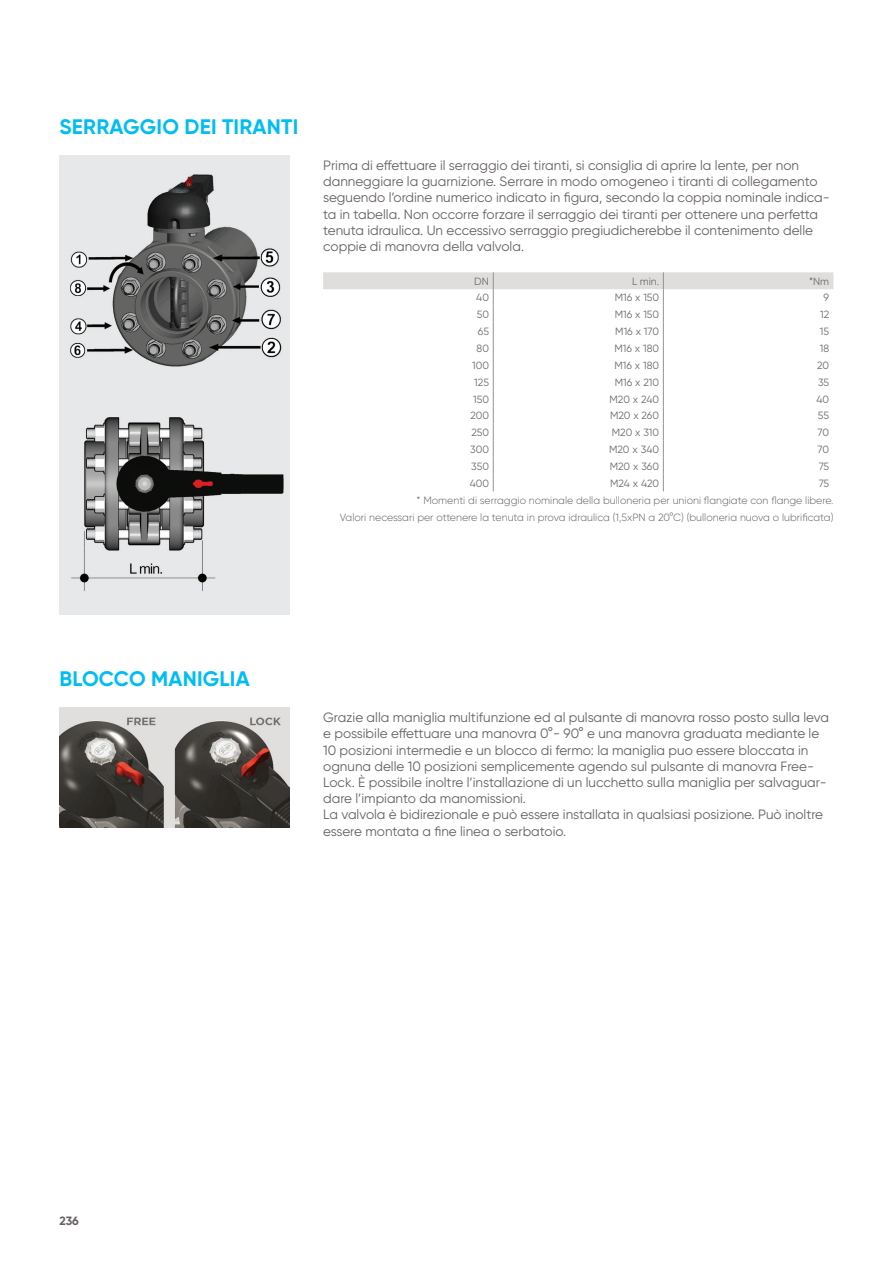
<style>
.page{position:relative;width:893px;height:1263px;background:#fff}
.page>*{position:absolute;margin:0;border:0;box-sizing:border-box;transform-origin:0 0}
.t1{font:700 21px "Gilroy";letter-spacing:.01em;color:#01bdf2}
.t2{font:13.5px/16.2px "Gilroy";color:#656160}
.t3{font:700 12px "Gilroy";color:#656160}
.t4{font:300 10.5px/16.5px "Gilroy";color:#656160;text-align:right}
.t5{font:10.5px "Gilroy";color:#6e6b6b}
</style>
<div class="page">
<img style="left:60px;top:155px;width:229px;height:459px">
<svg style="left:323px;top:272px;width:510px;height:219px"></svg>
<img style="left:60px;top:707px;width:229px;height:120px">
<h1 class="t1" style="left:60px;top:113px;width:240px">SERRAGGIO DEI TIRANTI</h1>
<p class="t2" style="left:323px;top:157px;width:508px">Prima di effettuare il serraggio dei tiranti, si consiglia di aprire la lente, per non danneggiare la guarnizione. Serrare in modo omogeneo i tiranti di collegamento seguendo l’ordine numerico indicato in figura, secondo la coppia nominale indica&shy;ta in tabella. Non occorre forzare il serraggio dei tiranti per ottenere una perfetta tenuta idraulica. Un eccessivo serraggio pregiudicherebbe il contenimento delle coppie di manovra della valvola.</p>
<p class="t5" style="left:474px;top:275px;width:16px">DN</p>
<p class="t5" style="left:632px;top:275px;width:29px">L min.</p>
<p class="t5" style="left:809px;top:275px;width:22px">*Nm</p>
<p class="t5" style="left:476px;top:291px;width:14px">40</p>
<p class="t5" style="left:615px;top:291px;width:46px">M16 x 150</p>
<p class="t5" style="left:824px;top:291px;width:7px">9</p>
<p class="t5" style="left:477px;top:308px;width:14px">50</p>
<p class="t5" style="left:615px;top:308px;width:46px">M16 x 150</p>
<p class="t5" style="left:820px;top:308px;width:11px">12</p>
<p class="t5" style="left:478px;top:325px;width:13px">65</p>
<p class="t5" style="left:615px;top:325px;width:45px">M16 x 170</p>
<p class="t5" style="left:820px;top:325px;width:11px">15</p>
<p class="t5" style="left:477px;top:342px;width:14px">80</p>
<p class="t5" style="left:614px;top:342px;width:46px">M16 x 180</p>
<p class="t5" style="left:820px;top:342px;width:11px">18</p>
<p class="t5" style="left:472px;top:359px;width:18px">100</p>
<p class="t5" style="left:614px;top:359px;width:46px">M16 x 180</p>
<p class="t5" style="left:817px;top:359px;width:14px">20</p>
<p class="t5" style="left:474px;top:376px;width:16px">125</p>
<p class="t5" style="left:615px;top:376px;width:46px">M16 x 210</p>
<p class="t5" style="left:818px;top:376px;width:13px">35</p>
<p class="t5" style="left:473px;top:392px;width:17px">150</p>
<p class="t5" style="left:609px;top:392px;width:51px">M20 x 240</p>
<p class="t5" style="left:816px;top:392px;width:14px">40</p>
<p class="t5" style="left:470px;top:409px;width:20px">200</p>
<p class="t5" style="left:610px;top:409px;width:51px">M20 x 260</p>
<p class="t5" style="left:818px;top:409px;width:13px">55</p>
<p class="t5" style="left:471px;top:426px;width:19px">250</p>
<p class="t5" style="left:612px;top:426px;width:49px">M20 x 310</p>
<p class="t5" style="left:818px;top:426px;width:13px">70</p>
<p class="t5" style="left:470px;top:443px;width:20px">300</p>
<p class="t5" style="left:609px;top:443px;width:51px">M20 x 340</p>
<p class="t5" style="left:818px;top:443px;width:13px">70</p>
<p class="t5" style="left:471px;top:460px;width:19px">350</p>
<p class="t5" style="left:610px;top:460px;width:51px">M20 x 360</p>
<p class="t5" style="left:819px;top:460px;width:12px">75</p>
<p class="t5" style="left:470px;top:477px;width:21px">400</p>
<p class="t5" style="left:610px;top:477px;width:50px">M24 x 420</p>
<p class="t5" style="left:819px;top:477px;width:12px">75</p>
<p class="t4" style="left:340px;top:492px;width:495px">* Momenti di serraggio nominale della bulloneria per unioni flangiate con flange libere.<br>Valori necessari per ottenere la tenuta in prova idraulica (1,5xPN a 20°C) (bulloneria nuova o lubrificata)</p>
<h1 class="t1" style="left:60px;top:665px;width:192px">BLOCCO MANIGLIA</h1>
<p class="t2" style="left:323px;top:709px;width:507px">Grazie alla maniglia multifunzione ed al pulsante di manovra rosso posto sulla leva e possibile effettuare una manovra 0°- 90° e una manovra graduata mediante le 10 posizioni intermedie e un blocco di fermo: la maniglia puo essere bloccata in ognuna delle 10 posizioni semplicemente agendo sul pulsante di manovra Free-Lock. È possibile inoltre l’installazione di un lucchetto sulla maniglia per salvaguar&shy;dare l’impianto da manomissioni.<br>La valvola è bidirezionale e può essere installata in qualsiasi posizione. Può inoltre essere montata a fine linea o serbatoio.</p>
<p class="t3" style="left:60px;top:1213px;width:21px">236</p>
</div>
